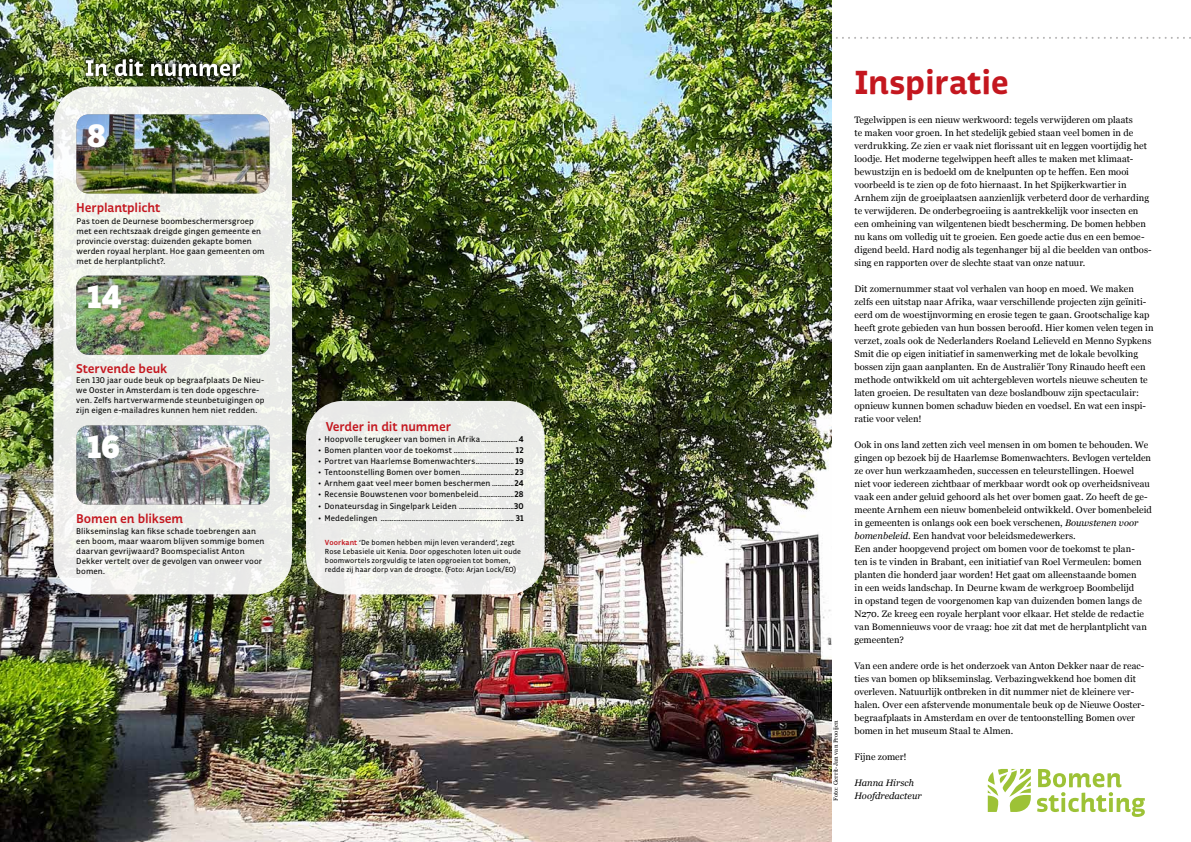
<style>
.page{position:relative;width:1191px;height:842px;background:#fff}
.page>*{position:absolute;margin:0;border:0;box-sizing:border-box;transform-origin:0 0}
.t1{font:800 34px "Respublika FY";letter-spacing:-.005em;color:#c4171f}
.t2{font:900 33px "Respublika FY";color:#fff}
.t3{font:700 13px "Respublika FY";letter-spacing:-.01em;color:#c4171f}
.t4{font:9.4px/13px "Georgia";color:#000}
.t5{font:italic 9.4px/13px "Georgia";color:#000}
.t6{font:8.5px/10px "Respublika FY";letter-spacing:.01em;color:#000}
.t7{font:7.5px/9px "Respublika FY";letter-spacing:.015em;color:#000}
.t8{font:6px "Georgia";letter-spacing:.015em;color:#000}
.s1{font-weight:700}
.s2{font-weight:700;color:#c4171f}
.s3{font-style:italic}
</style>
<div class="page">
<svg style="left:831px;top:37px;width:360px;height:2px"></svg>
<img style="left:0;top:0;width:831px;height:842px">
<svg style="left:53px;top:87px;width:239px;height:507px;fill:#eceeea"></svg>
<div style="left:306px;top:401px;width:238px;height:193px;background:linear-gradient(to right,#edeeeb,#edeeeb);border-radius:37px"></div>
<svg style="left:1037px;top:769px;width:107px;height:48px"></svg>
<svg style="left:987px;top:769px;width:43px;height:43px"></svg>
<div style="left:80px;top:54px;width:166px;height:27px;background:#000;opacity:.75"></div>
<svg style="left:86px;top:59px;width:154px;height:17px"></svg>
<img style="left:76px;top:114px;width:193px;height:79px">
<img style="left:76px;top:276px;width:194px;height:79px">
<img style="left:76px;top:425px;width:193px;height:79px">
<h2 class="t2" style="left:87px;top:114px;width:21px">8</h2>
<h3 class="t3" style="left:76px;top:200px;width:86px">Herplantplicht</h3>
<p class="t6" style="left:77px;top:217px;width:190px">Pas toen de Deurnese boombeschermersgroep met een rechtszaak dreigde gingen gemeente en provincie overstag: duizenden gekapte bomen werden royaal herplant. Hoe gaan gemeenten om met de herplantplicht?.</p>
<h2 class="t2" style="left:87px;top:276px;width:36px">14</h2>
<h3 class="t3" style="left:76px;top:360px;width:92px">Stervende beuk</h3>
<p class="t6" style="left:76px;top:376px;width:190px">Een 130 jaar oude beuk op begraafplaats De Nieu&shy;we Ooster in Amsterdam is ten dode opgeschre&shy;ven. Zelfs hartverwarmende steunbetuigingen op zijn eigen e-mailadres kunnen hem niet redden.</p>
<h2 class="t2" style="left:87px;top:425px;width:35px">16</h2>
<h3 class="t3" style="left:76px;top:511px;width:108px">Bomen en bliksem</h3>
<p class="t6" style="left:76px;top:526px;width:190px">Blikseminslag kan fikse schade toebrengen aan een boom, maar waarom blijven sommige bomen daarvan gevrijwaard? Boomspecialist Anton Dekker vertelt over de gevolgen van onweer voor bomen.</p>
<h3 class="t3" style="left:326px;top:418px;width:127px">Verder in dit nummer</h3>
<p class="t6" style="left:318px;top:434px;width:207px">• Hoopvolle terugkeer van bomen in Afrika....................<span class="s1">4</span></p>
<p class="t6" style="left:318px;top:445px;width:207px">• Bomen planten voor de toekomst ................................. <span class="s1">12</span></p>
<p class="t6" style="left:318px;top:456px;width:206px">• Portret van Haarlemse Bomenwachters..................... <span class="s1">19</span></p>
<p class="t6" style="left:318px;top:467px;width:207px">• Tentoonstelling Bomen over bomen.............................<span class="s1">23</span></p>
<p class="t6" style="left:318px;top:478px;width:206px">• Arnhem gaat veel meer bomen beschermen ............<span class="s1">24</span></p>
<p class="t6" style="left:318px;top:489px;width:206px">• Recensie Bouwstenen voor bomenbeleid...................<span class="s1">28</span></p>
<p class="t6" style="left:318px;top:501px;width:206px">• Donateursdag in Singelpark Leiden ..............................<span class="s1">30</span></p>
<p class="t6" style="left:318px;top:513px;width:207px">• Mededelingen ......................................................................... <span class="s1">31</span></p>
<p class="t7" style="left:325px;top:538px;width:197px"><span class="s2">Voorkant</span> ‘De bomen hebben mijn leven veranderd’, zegt Rose Lebasiele uit Kenia. Door opgeschoten loten uit oude boomwortels zorgvuldig te laten opgroeien tot bomen, redde zij haar dorp van de droogte. (Foto: Arjan Lock/EO)</p>
<p class="t8" style="left:831px;top:801px;width:82px;rotate:-90deg">Foto: Gerrit-Jan van Prooijen</p>
<h1 class="t1" style="left:854px;top:61px;width:156px">Inspiratie</h1>
<p class="t4" style="left:854px;top:113px;width:299px">Tegelwippen is een nieuw werkwoord: tegels verwijderen om plaats<br>te maken voor groen. In het stedelijk gebied staan veel bomen in de verdrukking. Ze zien er vaak niet florissant uit en leggen voortijdig het loodje. Het moderne tegelwippen heeft alles te maken met klimaat&shy;bewustzijn en is bedoeld om de knelpunten op te heffen. Een mooi voorbeeld is te zien op de foto hiernaast. In het Spijkerkwartier in Arnhem zijn de groeiplaatsen aanzienlijk verbeterd door de verharding te verwijderen. De onderbegroeiing is aantrekkelijk voor insecten en een omheining van wilgentenen biedt bescherming. De bomen hebben nu kans om volledig uit te groeien. Een goede actie dus en een bemoe&shy;digend beeld. Hard nodig als tegenhanger bij al die beelden van ontbos&shy;sing en rapporten over de slechte staat van onze natuur.</p>
<p class="t4" style="left:854px;top:282px;width:301px">Dit zomernummer staat vol verhalen van hoop en moed. We maken zelfs een uitstap naar Afrika, waar verschillende projecten zijn geïniti&shy;eerd om de woestijnvorming en erosie tegen te gaan. Grootschalige kap heeft grote gebieden van hun bossen beroofd. Hier komen velen tegen in verzet, zoals ook de Nederlanders Roeland Lelieveld en Menno Sypkens Smit die op eigen initiatief in samenwerking met de lokale bevolking bossen zijn gaan aanplanten. En de Australiër Tony Rinaudo heeft een methode ontwikkeld om uit achtergebleven wortels nieuwe scheuten te laten groeien. De resultaten van deze boslandbouw zijn spectaculair: opnieuw kunnen bomen schaduw bieden en voedsel. En wat een inspi&shy;ratie voor velen!</p>
<p class="t4" style="left:854px;top:438px;width:299px">Ook in ons land zetten zich veel mensen in om bomen te behouden. We gingen op bezoek bij de Haarlemse Bomenwachters. Bevlogen vertelden ze over hun werkzaamheden, successen en teleurstellingen. Hoewel niet voor iedereen zichtbaar of merkbaar wordt ook op overheidsniveau vaak een ander geluid gehoord als het over bomen gaat. Zo heeft de ge&shy;meente Arnhem een nieuw bomenbeleid ontwikkeld. Over bomenbeleid in gemeenten is onlangs ook een boek verschenen, <span class="s3">Bouwstenen voor bomenbeleid</span>. Een handvat voor beleidsmedewerkers.<br>Een ander hoopgevend project om bomen voor de toekomst te plan-<br>ten is te vinden in Brabant, een initiatief van Roel Vermeulen: bomen planten die honderd jaar worden! Het gaat om alleenstaande bomen<br>in een weids landschap. In Deurne kwam de werkgroep Boombelijd<br>in opstand tegen de voorgenomen kap van duizenden bomen langs de N270. Ze kreeg een royale herplant voor elkaar. Het stelde de redactie van Bomennieuws voor de vraag: hoe zit dat met de herplantplicht van gemeenten?</p>
<p class="t4" style="left:854px;top:659px;width:292px">Van een andere orde is het onderzoek van Anton Dekker naar de reac&shy;ties van bomen op blikseminslag. Verbazingwekkend hoe bomen dit overleven. Natuurlijk ontbreken in dit nummer niet de kleinere ver&shy;halen. Over een afstervende monumentale beuk op de Nieuwe Ooster&shy;begraafplaats in Amsterdam en over de tentoonstelling Bomen over bomen in het museum Staal te Almen.</p>
<p class="t4" style="left:854px;top:750px;width:53px">Fijne zomer!</p>
<p class="t5" style="left:854px;top:776px;width:69px">Hanna Hirsch<br>Hoofdredacteur</p>
</div>
